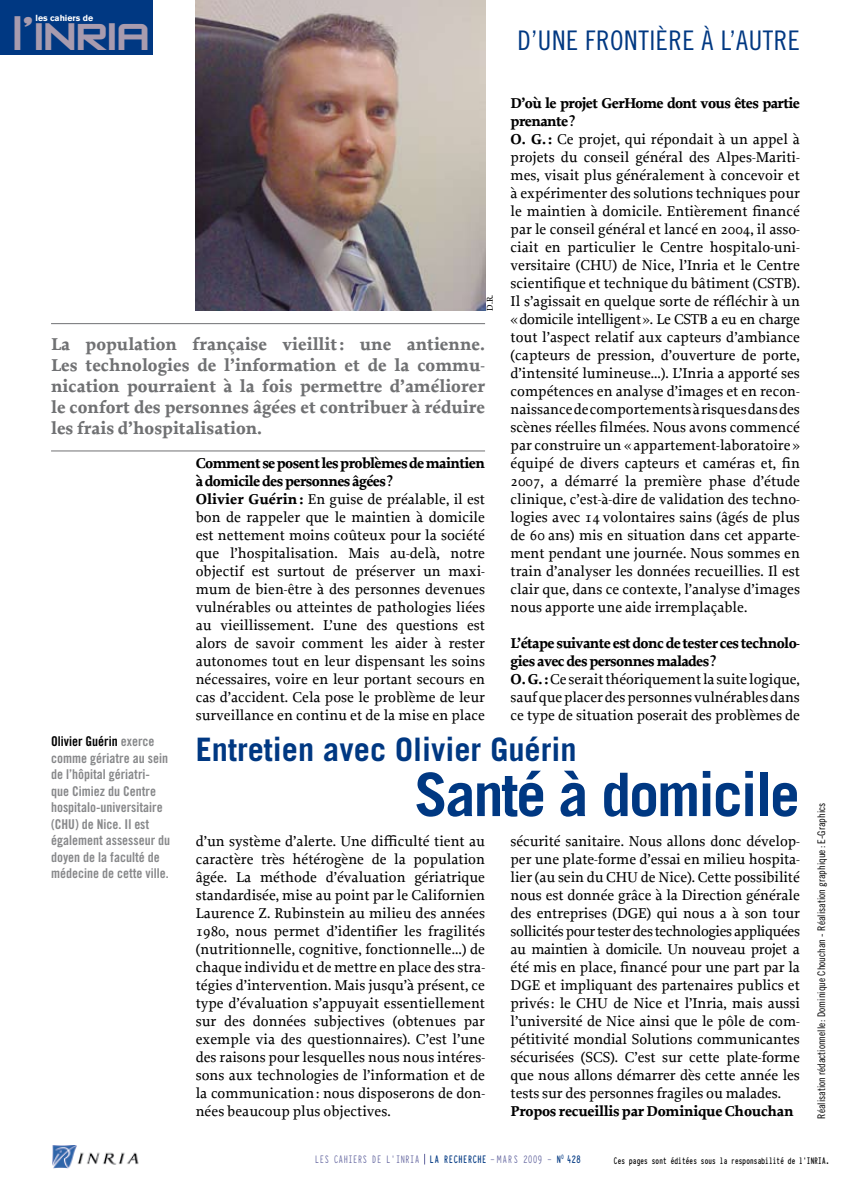
<style>
.page{position:relative;width:851px;height:1191px;background:#fff}
.page>*{position:absolute;margin:0;border:0;box-sizing:border-box;transform-origin:0 0}
.t1{font:700 60px "Trade Gothic";letter-spacing:-.035em;color:#003882}
.t2{font:45px "Zero Twos";letter-spacing:-.03em;color:#a89bae;scale:1.1 1}
.t3{font:700 32.25px "Trade Gothic";color:#003882}
.t4{font:27px "Trade Gothic Cond Eighteen";letter-spacing:.02em;color:#003882}
.t5{font:700 18px/21px "Proforma";color:#707173;text-align:justify}
.t6{font:15px/18px "Proforma";color:#000}
.t7{font:700 15px "Proforma";letter-spacing:-.02em;color:#000}
.t8{font:13.5px/16.5px "Trade Gothic Bold Cond Twenty";color:#87888a}
.t9{font:700 12px "Typewriter Condensed";letter-spacing:-.01em;color:#003882;scale:.9 1}
.t10{font:12px "Typewriter Condensed";letter-spacing:-.01em;color:#63659f;scale:.9 1}
.t11{font:10.5px "Trade Gothic Cond Eighteen";color:#000}
.t12{font:700 10.5px "Typewriter Condensed";letter-spacing:-.05em;color:#000;scale:.9 1}
.t13{font:9px "Proforma";color:#000}
.t14{font:700 8.7px "Akzidenz Grotesk BE";color:#fff}
.s1{font-weight:700}
.s2{color:#000}
.s3{font-weight:400;color:#63659f}
</style>
<div class="page">
<img style="left:52px;top:1145px;width:87px;height:23px">
<img style="left:196px;top:0;width:289px;height:310px">
<hr style="left:51px;top:323px;width:434px;height:1px;background:#707173">
<hr style="left:51px;top:450px;width:434px;height:1px;background:#707173">
<div style="left:0;top:0;width:152px;height:54px;background:#003882"></div>
<p class="t14" style="left:36px;top:13px;width:59px">les cahiers de</p>
<h2 class="t2" style="left:12px;top:14px;width:127px">l’INRIA</h2>
<h3 class="t4" style="left:517px;top:24px;width:91px">D’UNE FRONTI</h3>
<h3 class="t4" style="left:655px;top:24px;width:120px">ÈRE À L’AUTRE</h3>
<p class="t13" style="left:484px;top:310px;width:17px;rotate:-90deg">d.r.</p>
<p class="t5" style="left:51px;top:334px;width:435px">La population française vieillit: une antienne.<br>Les technologies de l’information et de la commu&shy;nication pourraient à la fois permettre d’améliorer le confort des personnes âgées et contribuer à réduire les frais d’hospitalisation.</p>
<p class="t6" style="left:196px;top:454px;width:291px"><span class="s1">Comment se posent les problèmes de maintien à domicile des personnes âgées?<br>Olivier Guérin:</span> En guise de préalable, il est bon de rappeler que le maintien à domicile est nettement moins coûteux pour la société que l’hospitalisation. Mais au-delà, notre objectif est surtout de préserver un maxi&shy;mum de bien-être à des personnes devenues vulnérables ou atteintes de pathologies liées au vieillissement. L’une des questions est alors de savoir comment les aider à rester autonomes tout en leur dispensant les soins nécessaires, voire en leur portant secours en cas d’accident. Cela pose le problème de leur surveillance en continu et de la mise en place</p>
<p class="t6" style="left:510px;top:94px;width:291px"><span class="s1">D’où le projet GerHome dont vous êtes partie prenante?<br>O. G. :</span> Ce projet, qui répondait à un appel à projets du conseil général des Alpes-Mariti&shy;mes, visait plus généralement à concevoir et à expérimenter des solutions techniques pour le maintien à domicile. Entièrement financé par le conseil général et lancé en 2004, il asso&shy;ciait en particulier le Centre hospitalo-uni&shy;versitaire (CHU) de Nice, l’Inria et le Centre scientifique et technique du bâtiment (CSTB).<br>Il s’agissait en quelque sorte de réfléchir à un «domicile intelligent». Le CSTB a eu en charge tout l’aspect relatif aux capteurs d’ambiance (capteurs de pression, d’ouverture de porte, d’intensité lumineuse…). L’Inria a apporté ses compétences en analyse d’images et en recon&shy;naissance de comportements à risques dans des scènes réelles filmées. Nous avons commencé par construire un «appartement-laboratoire » équipé de divers capteurs et caméras et, fin 2007, a démarré la première phase d’étude clinique, c’est-à-dire de validation des techno&shy;logies avec 14 volontaires sains (âgés de plus de 60 ans) mis en situation dans cet apparte&shy;ment pendant une journée. Nous sommes en train d’analyser les données recueillies. Il est clair que, dans ce contexte, l’analyse d’images nous apporte une aide irremplaçable.</p>
<p class="t6" style="left:510px;top:634px;width:291px"><span class="s1">L’étape suivante est donc de tester ces technolo&shy;gies avec des personnes malades?<br>O. G.:</span> Ce serait théoriquement la suite logique, sauf que placer des personnes vulnérables dans ce type de situation poserait des problèmes de</p>
<p class="t8" style="left:51px;top:733px;width:121px"><span class="s2">Olivier Guérin</span> exerce comme gériatre au sein de l’hôpital gériatri&shy;que Cimiez du Centre hospitalo-universitaire (CHU) de Nice. Il est également assesseur du doyen de la faculté de médecine de cette ville.</p>
<h3 class="t3" style="left:196px;top:729px;width:382px">Entretien avec Olivier Guérin</h3>
<h1 class="t1" style="left:414px;top:758px;width:387px">Santé à domicile</h1>
<p class="t11" style="left:815px;top:1118px;width:317px;rotate:-90deg">RÉALISATION RÉDACTIONNELLE: DOMINIQUE CHOUCHAN - RÉALISATION GRAPHIQUE: E-GRAPHICS</p>
<p class="t6" style="left:196px;top:832px;width:291px;text-align:justify">d’un système d’alerte. Une difficulté tient au caractère très hétérogène de la population âgée. La méthode d’évaluation gériatrique standardisée, mise au point par le Californien Laurence Z. Rubinstein au milieu des années 1980, nous permet d’identifier les fragilités (nutritionnelle, cognitive, fonctionnelle…) de chaque individu et de mettre en place des stra&shy;tégies d’intervention. Mais jusqu’à présent, ce type d’évaluation s’appuyait essentiellement sur des données subjectives (obtenues par exemple via des questionnaires). C’est l’une des raisons pour lesquelles nous nous intéres&shy;sons aux technologies de l’information et de la communication: nous disposerons de don&shy;nées beaucoup plus objectives.</p>
<p class="t6" style="left:510px;top:832px;width:291px;text-align:justify">sécurité sanitaire. Nous allons donc dévelop&shy;per une plate-forme d’essai en milieu hospita&shy;lier (au sein du CHU de Nice). Cette possibilité nous est donnée grâce à la Direction générale des entreprises (DGE) qui nous a à son tour sollicités pour tester des technologies appliquées au maintien à domicile. Un nouveau projet a été mis en place, financé pour une part par la DGE et impliquant des partenaires publics et privés: le CHU de Nice et l’Inria, mais aussi l’université de Nice ainsi que le pôle de com&shy;pétitivité mondial Solutions communicantes sécurisées (SCS). C’est sur cette plate-forme que nous allons démarrer dès cette année les tests sur des personnes fragiles ou malades.</p>
<p class="t7" style="left:510px;top:1103px;width:284px">Propos recueillis par Dominique Chouchan</p>
<p class="t12" style="left:613px;top:1152px;width:241px">Ces pages sont éditées sous la responsabilité de l’INRIA.</p>
<p class="t10" style="left:315px;top:1150px;width:106px">LES CAHIERS DE L ’INRIA</p>
<p class="t9" style="left:429px;top:1150px;width:170px">la recherche <span class="s3">- MARS 2009 -</span> N<sup>0</sup> 428</p>
</div>
